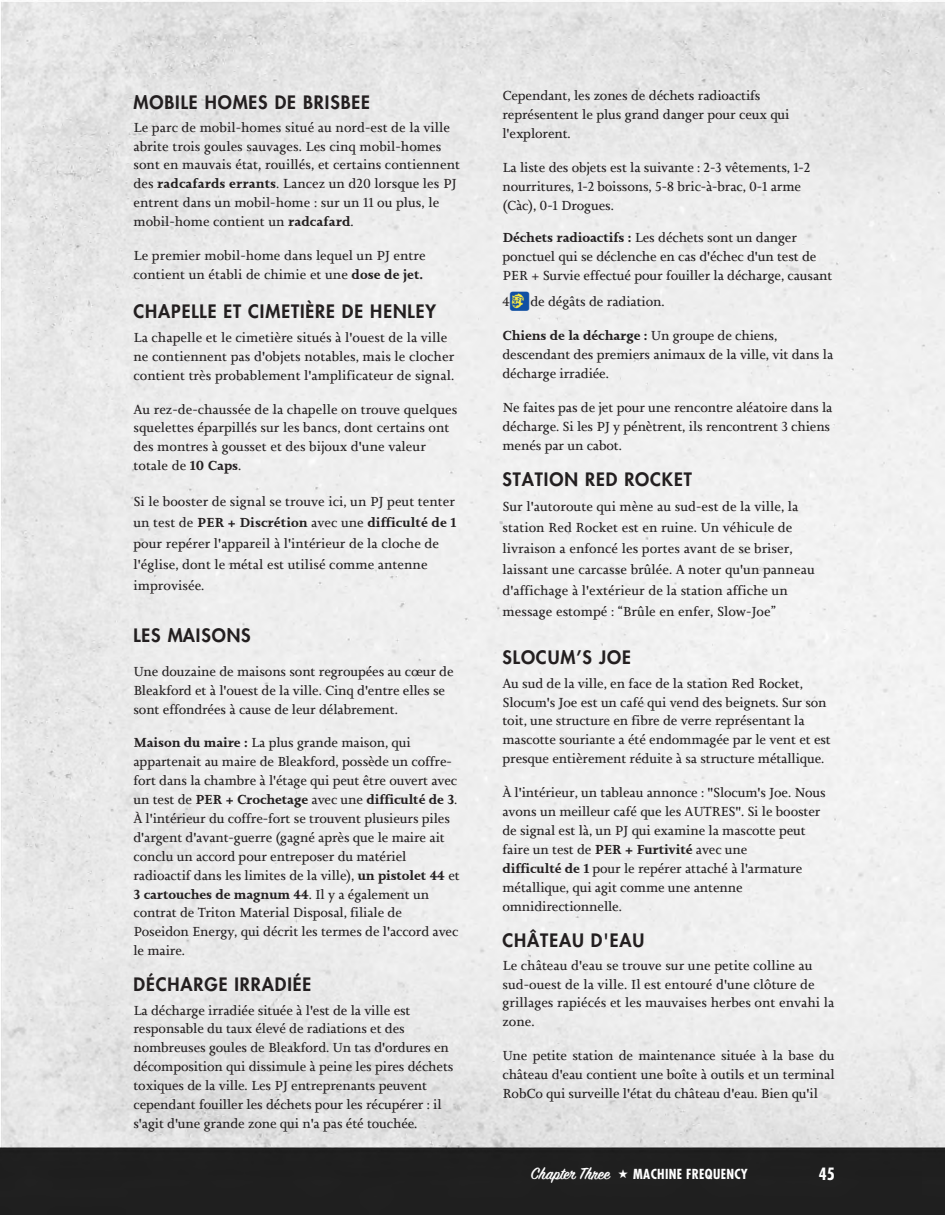
<style>
.page{position:relative;width:945px;height:1215px;background:#fff}
.page>*{position:absolute;margin:0;border:0;box-sizing:border-box;transform-origin:0 0}
.t1{font:600 18.15px "Sign Painter House Script";color:#fff}
.t2{font:800 18px "Futura Std";letter-spacing:.05em;color:#231f20}
.t3{font:700 condensed 16.5px "Futura Std";color:#fff}
.t4{font:13.5px/18.9px "Joanna Nova";letter-spacing:-.01em;color:#231f20}
.t5{font:700 condensed 13.5px "Futura Std";letter-spacing:.025em;color:#fff}
.s1{font-weight:700}
.s2{font-family:"Fallout Boy";font-size:19.2px;color:#f7e746}
.s3{font-family:"Fallout Boy";font-size:19.2px;color:#1150a3}
</style>
<div class="page">
<img style="left:0;top:2px;width:945px;height:1213px">
<svg style="left:619px;top:1169px;width:9px;height:9px"></svg>
<h2 class="t2" style="left:134px;top:91px;width:238px">MOBILE HOMES DE BRISBEE</h2>
<p class="t4" style="left:134px;top:118px;width:328px">Le parc de mobil-homes situé au nord-est de la ville abrite trois goules sauvages. Les cinq mobil-homes sont en mauvais état, rouillés, et certains contiennent des <span class="s1">radcafards errants</span>. Lancez un d20 lorsque les PJ entrent dans un mobil-home : sur un 11 ou plus, le mobil-home contient un <span class="s1">radcafard</span>.</p>
<p class="t4" style="left:134px;top:246px;width:294px">Le premier mobil-home dans lequel un PJ entre contient un établi de chimie et une <span class="s1">dose de jet.</span></p>
<h2 class="t2" style="left:134px;top:300px;width:304px">CHAPELLE ET CIMETIÈRE DE HENLEY</h2>
<p class="t4" style="left:134px;top:328px;width:322px">La chapelle et le cimetière situés à l'ouest de la ville ne contiennent pas d'objets notables, mais le clocher contient très probablement l'amplificateur de signal.</p>
<p class="t4" style="left:134px;top:400px;width:325px">Au rez-de-chaussée de la chapelle on trouve quelques squelettes éparpillés sur les bancs, dont certains ont des montres à gousset et des bijoux d'une valeur totale de <span class="s1">10 Caps</span>.</p>
<p class="t4" style="left:134px;top:491px;width:324px;line-height:21px">Si le booster de signal se trouve ici, un PJ peut tenter un test de <span class="s1">PER + Discrétion</span> avec une <span class="s1">difficulté de 1 </span>pour repérer l'appareil à l'intérieur de la cloche de l'église, dont le métal est utilisé comme antenne improvisée.</p>
<h2 class="t2" style="left:134px;top:624px;width:119px">LES MAISONS</h2>
<p class="t4" style="left:134px;top:662px;width:322px">Une douzaine de maisons sont regroupées au cœur de<br>Bleakford et à l'ouest de la ville. Cinq d'entre elles se sont effondrées à cause de leur délabrement.</p>
<p class="t4" style="left:134px;top:733px;width:328px"><span class="s1">Maison du maire :</span> La plus grande maison, qui appartenait au maire de Bleakford, possède un coffre&shy;fort dans la chambre à l'étage qui peut être ouvert avec un test de <span class="s1">PER + Crochetage</span> avec une <span class="s1">difficulté de 3</span>.<br>À l'intérieur du coffre-fort se trouvent plusieurs piles d'argent d'avant-guerre (gagné après que le maire ait conclu un accord pour entreposer du matériel radioactif dans les limites de la ville), <span class="s1">un pistolet 44</span> et <span class="s1">3 cartouches de magnum 44</span>. Il y a également un contrat de Triton Material Disposal, filiale de Poseidon Energy, qui décrit les termes de l'accord avec le maire.</p>
<h2 class="t2" style="left:134px;top:973px;width:179px">DÉCHARGE IRRADIÉE</h2>
<p class="t4" style="left:134px;top:1000px;width:321px">La décharge irradiée située à l'est de la ville est responsable du taux élevé de radiations et des nombreuses goules de Bleakford. Un tas d'ordures en décomposition qui dissimule à peine les pires déchets toxiques de la ville. Les PJ entreprenants peuvent cependant fouiller les déchets pour les récupérer : il s'agit d'une grande zone qui n'a pas été touchée.</p>
<p class="t4" style="left:502px;top:86px;width:289px">Cependant, les zones de déchets radioactifs représentent le plus grand danger pour ceux qui l'explorent.</p>
<p class="t4" style="left:502px;top:158px;width:309px">La liste des objets est la suivante : 2-3 vêtements, 1-2 nourritures, 1-2 boissons, 5-8 bric-à-brac, 0-1 arme (Càc), 0-1 Drogues.</p>
<p class="t4" style="left:502px;top:228px;width:332px"><span class="s1">Déchets radioactifs :</span> Les déchets sont un danger ponctuel qui se déclenche en cas d'échec d'un test de<br>PER + Survie effectué pour fouiller la décharge, causant</p>
<p class="t4" style="left:502px;top:292px;width:164px">4<span class="s2">C</span><span class="s3">D</span>de dégâts de radiation.</p>
<p class="t4" style="left:503px;top:326px;width:332px"><span class="s1">Chiens de la décharge :</span> Un groupe de chiens, descendant des premiers animaux de la ville, vit dans la décharge irradiée.</p>
<p class="t4" style="left:503px;top:398px;width:332px">Ne faites pas de jet pour une rencontre aléatoire dans la décharge. Si les PJ y pénètrent, ils rencontrent 3 chiens menés par un cabot.</p>
<h2 class="t2" style="left:502px;top:468px;width:191px">STATION RED ROCKET</h2>
<p class="t4" style="left:502px;top:496px;width:314px;line-height:21px">Sur l'autoroute qui mène au sud-est de la ville, la station Red Rocket est en ruine. Un véhicule de livraison a enfoncé les portes avant de se briser, laissant une carcasse brûlée. A noter qu'un panneau d'affichage à l'extérieur de la station affiche un message estompé : “Brûle en enfer, Slow-Joe”</p>
<h2 class="t2" style="left:502px;top:646px;width:130px">SLOCUM’S JOE</h2>
<p class="t4" style="left:502px;top:674px;width:330px">Au sud de la ville, en face de la station Red Rocket, Slocum's Joe est un café qui vend des beignets. Sur son toit, une structure en fibre de verre représentant la mascotte souriante a été endommagée par le vent et est presque entièrement réduite à sa structure métallique.</p>
<p class="t4" style="left:502px;top:783px;width:325px">À l'intérieur, un tableau annonce : "Slocum's Joe. Nous avons un meilleur café que les AUTRES". Si le booster de signal est là, un PJ qui examine la mascotte peut faire un test de <span class="s1">PER + Furtivité</span> avec une<br><span class="s1">difficulté de 1</span> pour le repérer attaché à l'armature métallique, qui agit comme une antenne omnidirectionnelle.</p>
<h2 class="t2" style="left:502px;top:929px;width:143px">CHÂTEAU D'EAU</h2>
<p class="t4" style="left:502px;top:956px;width:333px">Le château d'eau se trouve sur une petite colline au sud-ouest de la ville. Il est entouré d'une clôture de grillages rapiécés et les mauvaises herbes ont envahi la zone.</p>
<p class="t4" style="left:502px;top:1046px;width:334px;text-align:justify">Une petite station de maintenance située à la base du château d'eau contient une boîte à outils et un terminal RobCo qui surveille l'état du château d'eau. Bien qu'il</p>
<h1 class="t1" style="left:531px;top:1162px;width:81px">Chapter Three</h1>
<p class="t5" style="left:633px;top:1165px;width:116px">MACHINE FREQUENCY</p>
<p class="t3" style="left:819px;top:1164px;width:18px">45</p>
</div>
